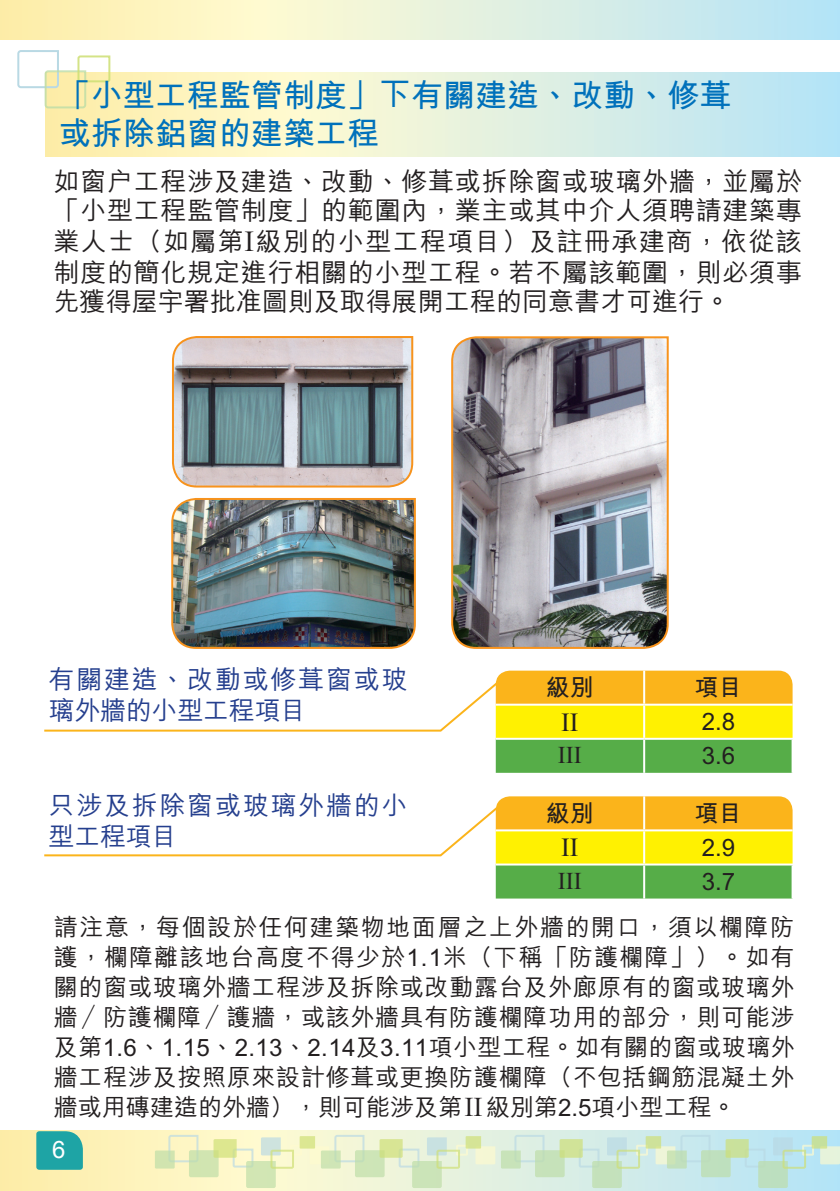
<style>
.page{position:relative;width:840px;height:1191px;background:#fff}
.page>*{position:absolute;margin:0;border:0;box-sizing:border-box;transform-origin:0 0}
.t1{font:700 32px/38.4px "M Hei HK";color:#0071bb}
.t2{font:500 26px/29.8px "M Hei HK";letter-spacing:.03em;color:#231f20}
.t3{font:500 26px/31.2px "M Hei HK";letter-spacing:.065em;color:#253f8e}
.t4{font:26px "Times New Roman";color:#231f20}
.t5{font:500 24px/30px "M Hei HK";color:#231f20;text-align:justify}
.t6{font:700 24px "M Hei HK";color:#231f20}
.t7{font:24px "Times New Roman";color:#231f20}
.t8{font:24px "Arial";color:#fff}
.s1{font-family:"DF Li Kai Shu Md HK BF";font-weight:400;font-size:30px}
.s2{font-family:"DF Li Kai Shu Md HK BF";font-weight:400;font-size:28px}
</style>
<div class="page">
<div style="left:0;top:1131px;width:839px;height:60px;background:linear-gradient(to right,#fff7b2,#bee9fd)"></div>
<div style="left:0;top:0;width:839px;height:40px;background:linear-gradient(to right,#fff8b2,#bde8fd)"></div>
<svg style="left:155px;top:1133px;width:684px;height:55px;background:#d9ebd1"></svg>
<svg style="left:36px;top:1131px;width:47px;height:38px;background:#29a8a5"></svg>
<img style="left:451px;top:336px;width:218px;height:313px">
<img style="left:171px;top:498px;width:245px;height:151px">
<svg style="left:172px;top:336px;width:242px;height:152px;background:#949a9a"></svg>
<svg style="left:44px;top:796px;width:748px;height:102px"></svg>
<svg style="left:44px;top:670px;width:748px;height:103px"></svg>
<div style="left:45px;top:72px;width:794px;height:84px;background:linear-gradient(to right,#fff8b1,#bde8fd)"></div>
<svg style="left:17px;top:50px;width:94px;height:59px"></svg>
<p class="t1" style="left:59px;top:74px;width:674px">「小型工程監管制度」下有關建造、改動、修葺或拆除鋁窗的建築工程</p>
<p class="t2" style="left:54px;top:165px;width:749px;line-height:29px">如窗户工程涉及建造、改動、修葺或拆除窗或玻璃外牆，並屬於「小型工程監管制度」的範圍內，業主或其中介人須聘請建築專</p>
<p class="t2" style="left:54px;top:225px;width:749px;text-align:justify">業人士（如屬第<span class="s1">I</span>級別的小型工程項目）及註冊承建商，依從該制度的簡化規定進行相關的小型工程。若不屬該範圍，則必須事先獲得屋宇署批准圖則及取得展開工程的同意書才可進行。</p>
<p class="t3" style="left:49px;top:662px;width:360px">有關建造、改動或修葺窗或玻璃外牆的小型工程項目</p>
<p class="t6" style="left:545px;top:670px;width:49px">級別</p>
<p class="t6" style="left:694px;top:670px;width:49px">項目</p>
<p class="t4" style="left:561px;top:703px;width:19px">II</p>
<p class="t5" style="left:701px;top:704px;width:35px">2.8</p>
<p class="t7" style="left:557px;top:738px;width:25px">III</p>
<p class="t5" style="left:701px;top:739px;width:35px">3.6</p>
<p class="t3" style="left:49px;top:788px;width:360px">只涉及拆除窗或玻璃外牆的小型工程項目</p>
<p class="t6" style="left:545px;top:795px;width:49px">級別</p>
<p class="t6" style="left:694px;top:795px;width:49px">項目</p>
<p class="t4" style="left:561px;top:829px;width:19px">II</p>
<p class="t5" style="left:701px;top:830px;width:35px">2.9</p>
<p class="t7" style="left:557px;top:864px;width:25px">III</p>
<p class="t5" style="left:701px;top:864px;width:35px">3.7</p>
<p class="t5" style="left:54px;top:910px;width:742px">請注意，每個設於任何建築物地面層之上外牆的開口，須以欄障防護，欄障離該地台高度不得少於1.1米（下稱「防護欄障」）。如有關的窗或玻璃外牆工程涉及拆除或改動露台及外廊原有的窗或玻璃外牆／防護欄障／護牆，或該外牆具有防護欄障功用的部分，則可能涉及第1.6、1.15、2.13、2.14及3.11項小型工程。如有關的窗或玻璃外牆工程涉及按照原來設計修葺或更換防護欄障（不包括鋼筋混凝土外牆或用磚建造的外牆），則可能涉及第<span class="s2">II</span>級別第2.5項小型工程。</p>
<p class="t8" style="left:52px;top:1133px;width:15px">6</p>
</div>
